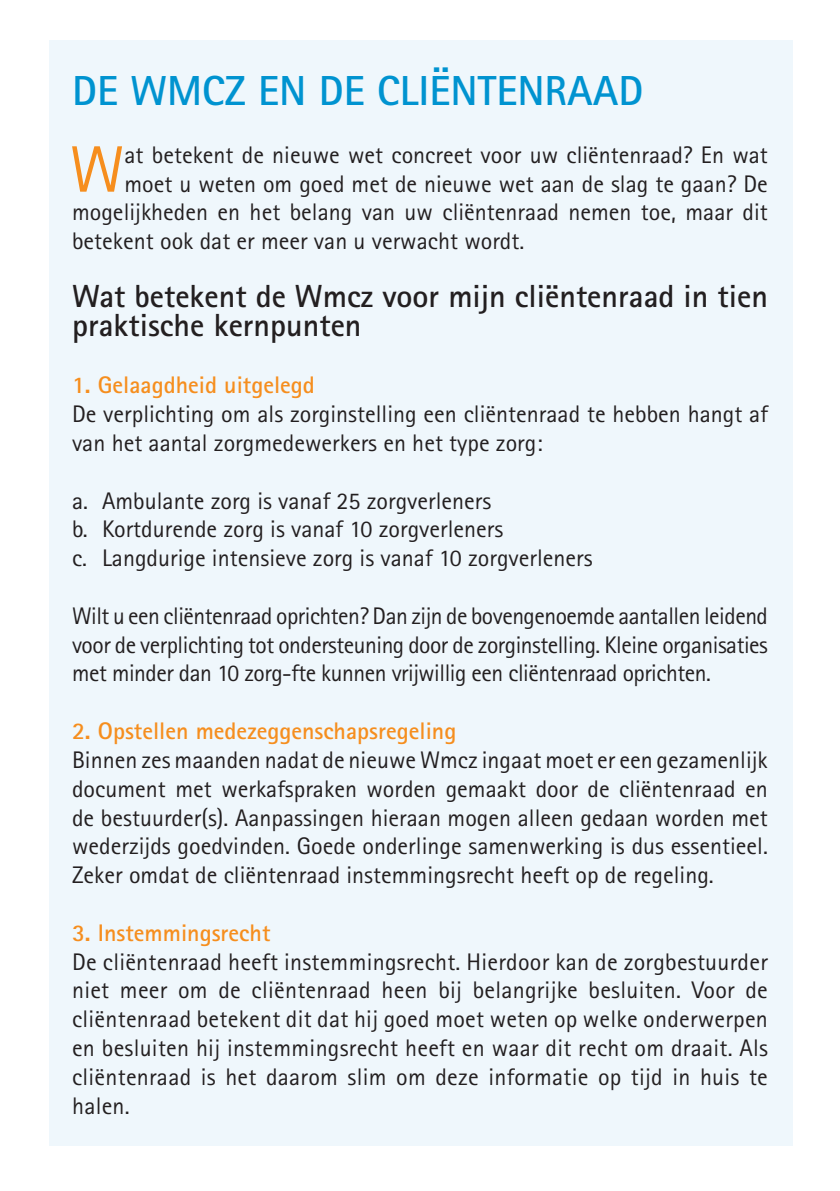
<style>
.page{position:relative;width:840px;height:1191px;background:#fff}
.page>*{position:absolute;margin:0;border:0;box-sizing:border-box;transform-origin:0 0}
.t1{font:65.8px "Rotis Sans Serif";color:#f68e1e}
.t2{font:700 42px "Rotis Sans Serif";color:#0093d0}
.t3{font:700 32px/28.8px "Rotis Sans Serif";color:#231f20}
.t4{font:24px/28.8px "Rotis Sans Serif";color:#231f20;text-align:justify}
.t5{font:700 24px "Rotis Sans Serif";color:#f68e1e}
</style>
<div class="page">
<div style="left:50px;top:40px;width:742px;height:1105px;background:#eff7fc"></div>
<p class="t2" style="left:72px;top:64px;width:572px">DE WMCZ EN DE CLIËNTENRAAD</p>
<p class="t1" style="left:70px;top:131px;width:56px">W</p>
<p class="t4" style="left:124px;top:140px;width:644px">at betekent de nieuwe wet concreet voor uw cliëntenraad? En wat</p>
<p class="t4" style="left:124px;top:169px;width:644px">moet u weten om goed met de nieuwe wet aan de slag te gaan? De</p>
<p class="t4" style="left:72px;top:198px;width:697px">mogelijkheden en het belang van uw cliëntenraad nemen toe, maar dit</p>
<p class="t4" style="left:72px;top:227px;width:453px">betekent ook dat er meer van u verwacht wordt.</p>
<p class="t3" style="left:72px;top:281px;width:697px">Wat betekent de Wmcz voor mijn cliëntenraad in tien praktische kernpunten</p>
<p class="t5" style="left:72px;top:370px;width:244px">1. Gelaagdheid uitgelegd</p>
<p class="t4" style="left:72px;top:399px;width:697px">De verplichting om als zorginstelling een cliëntenraad te hebben hangt af van het aantal zorgmedewerkers en het type zorg:</p>
<p class="t4" style="left:72px;top:486px;width:420px">a. Ambulante zorg is vanaf 25 zorgverleners</p>
<p class="t4" style="left:72px;top:515px;width:432px">b. Kortdurende zorg is vanaf 10 zorgverleners</p>
<p class="t4" style="left:72px;top:543px;width:522px">c. Langdurige intensieve zorg is vanaf 10 zorgverleners</p>
<p class="t4" style="left:72px;top:601px;width:697px">Wilt u een cliëntenraad oprichten? Dan zijn de bovengenoemde aantallen leidend voor de verplichting tot ondersteuning door de zorginstelling. Kleine organisaties met minder dan 10 zorg-fte kunnen vrijwillig een cliëntenraad oprichten.</p>
<p class="t5" style="left:72px;top:716px;width:385px">2. Opstellen medezeggenschapsregeling</p>
<p class="t4" style="left:72px;top:745px;width:697px">Binnen zes maanden nadat de nieuwe Wmcz ingaat moet er een gezamenlijk document met werkafspraken worden gemaakt door de cliëntenraad en de bestuurder(s). Aanpassingen hieraan mogen alleen gedaan worden met wederzijds goedvinden. Goede onderlinge samenwerking is dus essentieel.<br>Zeker omdat de cliëntenraad instemmingsrecht heeft op de regeling.</p>
<p class="t5" style="left:72px;top:917px;width:200px">3. Instemmingsrecht</p>
<p class="t4" style="left:72px;top:947px;width:697px">De cliëntenraad heeft instemmingsrecht. Hierdoor kan de zorgbestuurder niet meer om de cliëntenraad heen bij belangrijke besluiten. Voor de cliëntenraad betekent dit dat hij goed moet weten op welke onderwerpen en besluiten hij instemmingsrecht heeft en waar dit recht om draait. Als cliëntenraad is het daarom slim om deze informatie op tijd in huis te halen.</p>
</div>
